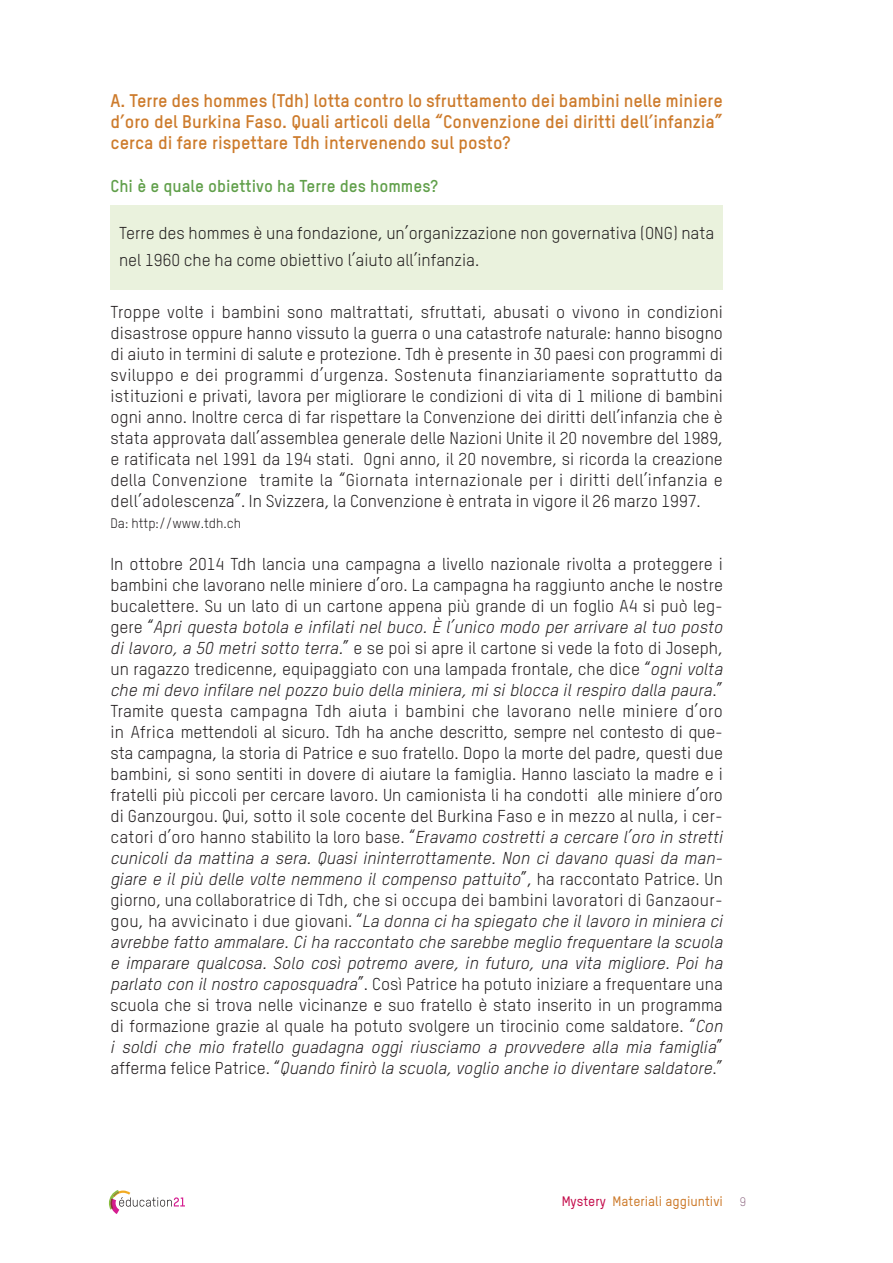
<style>
.page{position:relative;width:893px;height:1263px;background:#fff}
.page>*{position:absolute;margin:0;border:0;box-sizing:border-box;transform-origin:0 0}
.Titel_2_braun{font:700 18px/21px "TSTARPRO";color:#cd7b2c;text-align:justify}
.Text_Normal{font:16.95px/21px "TSTARPRO";color:#231f20;text-align:justify}
.Karten_Normal_TSTAR{font:16.95px/27px "TSTARPRO";color:#231f20}
.Text_Normal-2{font:700 16.95px "TSTARPRO";color:#609f4a}
.Fusszeile_orange{font:500 13.5px "TSTARPRO";color:#cd7b2c}
.Text_Normal-3{font:13.5px "TSTARPRO";color:#231f20}
.t1{font:300 12px "TSTARPRO";color:#784a69}
.s1{font-style:italic}
.s2{color:#c30a49}
</style>
<div class="page">
<svg style="left:109px;top:1190px;width:76px;height:24px"></svg>
<div style="left:111px;top:205px;width:612px;height:84px;background:#eaf2dd"></div>
<p class="Titel_2_braun" style="left:111px;top:90px;width:614px">A. Terre des hommes (Tdh) lotta contro lo sfruttamento dei bambini nelle miniere d’oro del Burkina Faso. Quali articoli della “Convenzione dei diritti dell’infanzia” cerca di fare rispettare Tdh intervenendo sul posto?</p>
<p class="Text_Normal-2" style="left:111px;top:175px;width:329px">Chi è e quale obiettivo ha Terre des hommes?</p>
<p class="Karten_Normal_TSTAR" style="left:119px;top:219px;width:597px">Terre des hommes è una fondazione, un’organizzazione non governativa (ONG) nata nel 1960 che ha come obiettivo l’aiuto all’infanzia.</p>
<p class="Text_Normal" style="left:111px;top:301px;width:614px">Troppe volte i bambini sono maltrattati, sfruttati, abusati o vivono in condizioni disastrose oppure hanno vissuto la guerra o una catastrofe naturale: hanno bisogno di aiuto in termini di salute e protezione. Tdh è presente in 30 paesi con programmi di sviluppo e dei programmi d’urgenza. Sostenuta finanziariamente soprattutto da istituzioni e privati, lavora per migliorare le condizioni di vita di 1 milione di bambini ogni anno. Inoltre cerca di far rispettare la Convenzione dei diritti dell’infanzia che è stata approvata dall’assemblea generale delle Nazioni Unite il 20 novembre del 1989, e ratificata nel 1991 da 194 stati. Ogni anno, il 20 novembre, si ricorda la creazione della Convenzione tramite la “Giornata internazionale per i diritti dell’infanzia e dell’adolescenza”. In Svizzera, la Convenzione è entrata in vigore il 26 marzo 1997.</p>
<p class="Text_Normal-3" style="left:111px;top:515px;width:132px">Da: http://www.tdh.ch</p>
<p class="Text_Normal" style="left:111px;top:553px;width:614px">In ottobre 2014 Tdh lancia una campagna a livello nazionale rivolta a proteggere i bambini che lavorano nelle miniere d’oro. La campagna ha raggiunto anche le nostre bucalettere. Su un lato di un cartone appena più grande di un foglio A4 si può leg&shy;gere “<span class="s1">Apri questa botola e infilati nel buco. È l’unico modo per arrivare al tuo posto di lavoro, a 50 metri sotto terra.</span>” e se poi si apre il cartone si vede la foto di Joseph, un ragazzo tredicenne, equipaggiato con una lampada frontale, che dice “<span class="s1">ogni volta che mi devo infilare nel pozzo buio della miniera, mi si blocca il respiro dalla paura</span>.” Tramite questa campagna Tdh aiuta i bambini che lavorano nelle miniere d’oro in Africa mettendoli al sicuro. Tdh ha anche descritto, sempre nel contesto di que&shy;sta campagna, la storia di Patrice e suo fratello. Dopo la morte del padre, questi due bambini, si sono sentiti in dovere di aiutare la famiglia. Hanno lasciato la madre e i fratelli più piccoli per cercare lavoro. Un camionista li ha condotti alle miniere d’oro di Ganzourgou. Qui, sotto il sole cocente del Burkina Faso e in mezzo al nulla, i cer&shy;catori d’oro hanno stabilito la loro base. “<span class="s1">Eravamo costretti a cercare l’oro in stretti cunicoli da mattina a sera. Quasi ininterrottamente. Non ci davano quasi da man&shy;giare e il più delle volte nemmeno il compenso pattuito</span>”, ha raccontato Patrice. Un giorno, una collaboratrice di Tdh, che si occupa dei bambini lavoratori di Ganzaour&shy;gou, ha avvicinato i due giovani. “<span class="s1">La donna ci ha spiegato che il lavoro in miniera ci avrebbe fatto ammalare. Ci ha raccontato che sarebbe meglio frequentare la scuola e imparare qualcosa. Solo così potremo avere, in futuro, una vita migliore. Poi ha parlato con il nostro caposquadra</span>”. Così Patrice ha potuto iniziare a frequentare una scuola che si trova nelle vicinanze e suo fratello è stato inserito in un programma di formazione grazie al quale ha potuto svolgere un tirocinio come saldatore. “<span class="s1">Con i soldi che mio fratello guadagna oggi riusciamo a provvedere alla mia famiglia</span>” afferma felice Patrice. “<span class="s1">Quando finirò la scuola, voglio anche io diventare saldatore</span>.”</p>
<p class="Fusszeile_orange" style="left:562px;top:1193px;width:163px"><span class="s2">Mystery</span> Materiali aggiuntivi</p>
<p class="t1" style="left:740px;top:1195px;width:8px">9</p>
</div>
